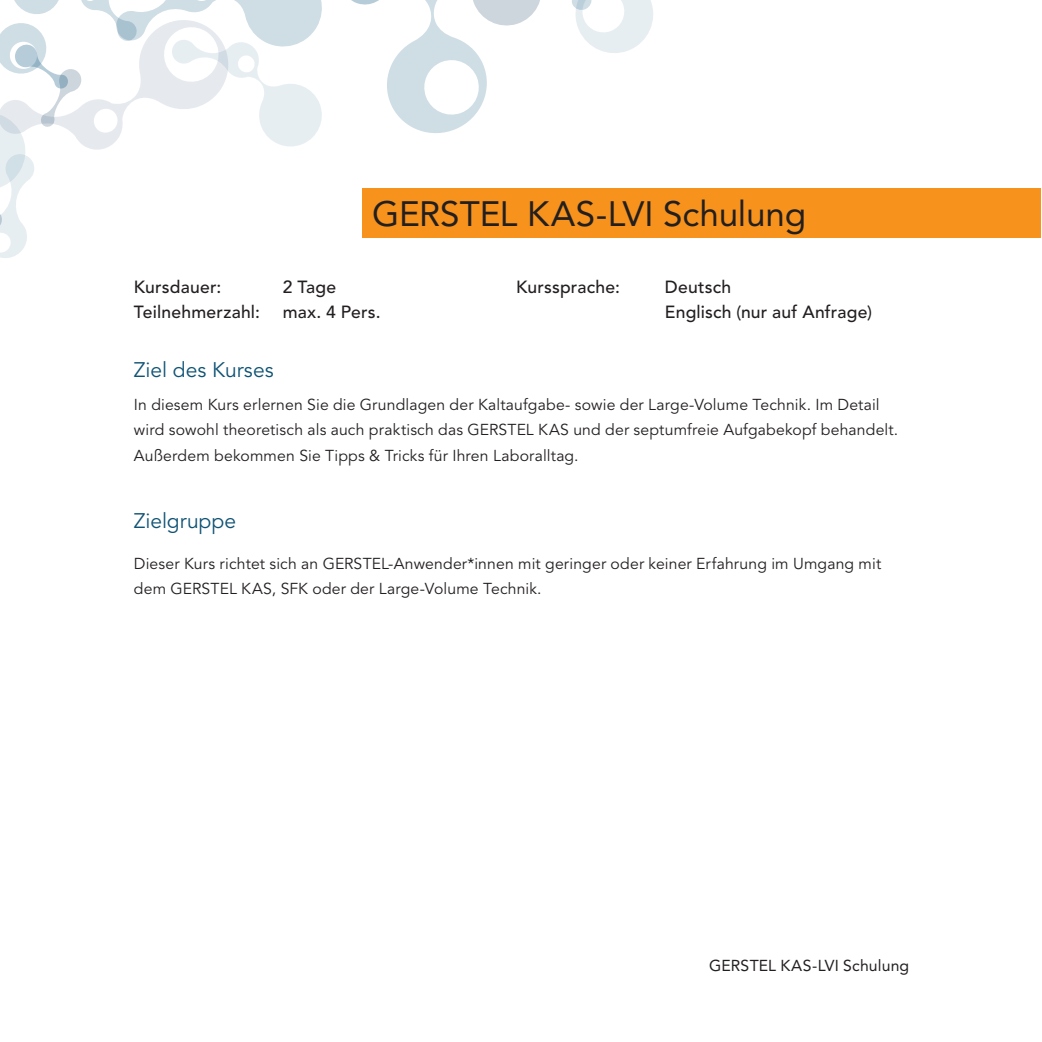
<style>
.page{position:relative;width:1042px;height:1042px;background:#fff}
.page>*{position:absolute;margin:0;border:0;box-sizing:border-box;transform-origin:0 0}
.t1{font:35px "Avenir LT Pro";letter-spacing:-.005em;color:#231f20}
.t2{font:21px "Avenir LT Pro";color:#0f5374}
.t3{font:500 17.5px/25.2px "Avenir LT Pro";letter-spacing:.01em;color:#231f20}
.t4{font:15.75px/25px "Avenir LT Pro";letter-spacing:.01em;color:#231f20}
.t5{font:15.75px "Avenir LT Pro";letter-spacing:.01em;color:#231f20}
</style>
<div class="page">
<svg style="left:572px;top:0;width:81px;height:53px"></svg>
<svg style="left:0;top:0;width:546px;height:258px"></svg>
<div style="left:362px;top:189px;width:678px;height:49px;background:#f7931d"></div>
<h1 class="t1" style="left:372px;top:192px;width:435px">GERSTEL KAS-LVI Schulung</h1>
<p class="t3" style="left:134px;top:275px;width:89px">Kursdauer:</p>
<p class="t3" style="left:283px;top:275px;width:55px">2 Tage</p>
<p class="t3" style="left:134px;top:300px;width:127px">Teilnehmerzahl:</p>
<p class="t3" style="left:283px;top:300px;width:99px">max. 4 Pers.</p>
<p class="t3" style="left:516px;top:275px;width:105px">Kurssprache:</p>
<p class="t3" style="left:665px;top:275px;width:208px">Deutsch<br>Englisch (nur auf Anfrage)</p>
<h2 class="t2" style="left:134px;top:357px;width:141px">Ziel des Kurses</h2>
<p class="t4" style="left:134px;top:393px;width:766px">In diesem Kurs erlernen Sie die Grundlagen der Kaltaufgabe- sowie der Large-Volume Technik. Im Detail wird sowohl theoretisch als auch praktisch das GERSTEL KAS und der septumfreie Aufgabekopf behandelt.<br>Außerdem bekommen Sie Tipps &amp; Tricks für Ihren Laboralltag.</p>
<h2 class="t2" style="left:134px;top:508px;width:104px">Zielgruppe</h2>
<p class="t4" style="left:134px;top:552px;width:749px">Dieser Kurs richtet sich an GERSTEL-Anwender*innen mit geringer oder keiner Erfahrung im Umgang mit dem GERSTEL KAS, SFK oder der Large-Volume Technik.</p>
<p class="t5" style="left:709px;top:956px;width:202px">GERSTEL KAS-LVI Schulung</p>
</div>
